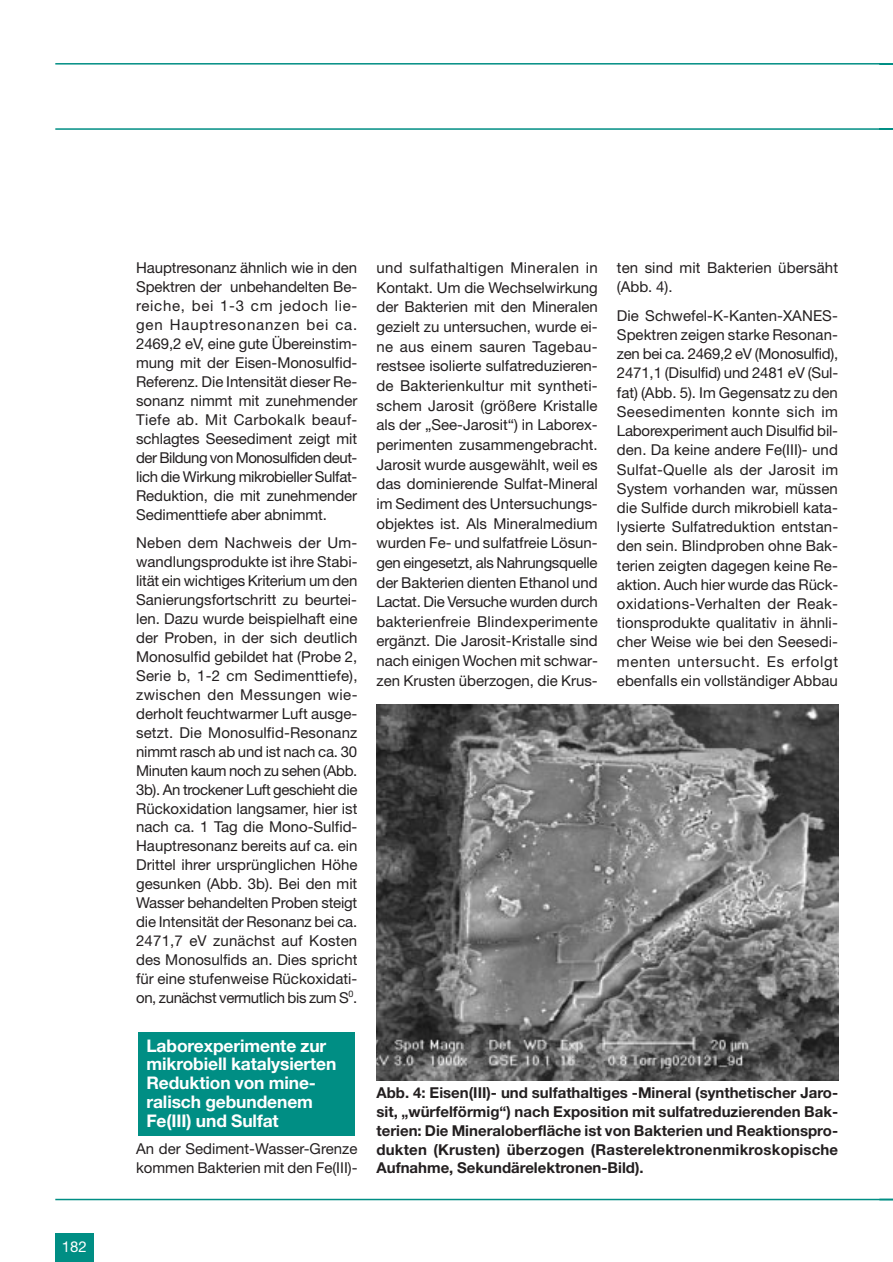
<style>
.page{position:relative;width:893px;height:1262px;background:#fff}
.page>*{position:absolute;margin:0;border:0;box-sizing:border-box;transform-origin:0 0}
.t1{font:700 17.4px/18.8px "Helvetica Neue";letter-spacing:-.005em;color:#fff}
.t2{font:15px/18.9px "Helvetica Neue";color:#231f20;text-align:justify}
.t3{font:700 15px/18.8px "Helvetica Neue";color:#231f20;text-align:justify}
.t4{font:15px "Helvetica Neue";color:#fff}
</style>
<div class="page">
<div style="left:138px;top:1032px;width:216px;height:103px;background:#008e84"></div>
<hr style="left:55px;top:63px;width:837px;height:2px;background:#008e84">
<hr style="left:55px;top:128px;width:837px;height:2px;background:#008e84">
<hr style="left:55px;top:1198px;width:837px;height:2px;background:#008e84">
<div style="left:55px;top:1233px;width:39px;height:28px;background:#008e84"></div>
<img style="left:376px;top:704px;width:462px;height:376px">
<p class="t4" style="left:62px;top:1241px;width:27px">182</p>
<p class="t2" style="left:136px;top:260px;width:223px">Hauptresonanz ähnlich wie in den Spektren der unbehandelten Be&shy;reiche, bei 1-3 cm jedoch lie&shy;gen Hauptresonanzen bei ca.<br>2469,2 eV, eine gute Übereinstim&shy;mung mit der Eisen-Monosulfid-Referenz. Die Intensität dieser Re&shy;sonanz nimmt mit zunehmender Tiefe ab. Mit Carbokalk beauf&shy;schlagtes Seesediment zeigt mit der Bildung von Monosulfiden deut&shy;lich die Wirkung mikrobieller Sulfat-Reduktion, die mit zunehmender Sedimenttiefe aber abnimmt.</p>
<p class="t2" style="left:136px;top:534px;width:223px">Neben dem Nachweis der Um&shy;wandlungsprodukte ist ihre Stabi&shy;lität ein wichtiges Kriterium um den Sanierungsfortschritt zu beurtei&shy;len. Dazu wurde beispielhaft eine der Proben, in der sich deutlich Monosulfid gebildet hat (Probe 2, Serie b, 1-2 cm Sedimenttiefe), zwischen den Messungen wie&shy;derholt feuchtwarmer Luft ausge&shy;setzt. Die Monosulfid-Resonanz nimmt rasch ab und ist nach ca. 30<br>Minuten kaum noch zu sehen (Abb.<br>3b). An trockener Luft geschieht die Rückoxidation langsamer, hier ist nach ca. 1 Tag die Mono-Sulfid-Hauptresonanz bereits auf ca. ein Drittel ihrer ursprünglichen Höhe gesunken (Abb. 3b). Bei den mit Wasser behandelten Proben steigt die Intensität der Resonanz bei ca.<br>2471,7 eV zunächst auf Kosten des Monosulfids an. Dies spricht für eine stufenweise Rückoxidati&shy;on, zunächst vermutlich bis zum S<sup>0</sup>.</p>
<p class="t1" style="left:146px;top:1037px;width:192px">Laborexperimente zur mikrobiell katalysierten<br>Reduktion von mine&shy;ralisch gebundenem<br>Fe(III) und Sulfat</p>
<p class="t2" style="left:136px;top:1141px;width:223px">An der Sediment-Wasser-Grenze kommen Bakterien mit den Fe(III)-</p>
<p class="t2" style="left:376px;top:259px;width:223px;line-height:19.6px">und sulfathaltigen Mineralen in Kontakt. Um die Wechselwirkung der Bakterien mit den Mineralen gezielt zu untersuchen, wurde ei&shy;ne aus einem sauren Tagebau&shy;restsee isolierte sulfatreduzieren&shy;de Bakterienkultur mit syntheti&shy;schem Jarosit (größere Kristalle als der „See-Jarosit“) in Laborex&shy;perimenten zusammengebracht.<br>Jarosit wurde ausgewählt, weil es das dominierende Sulfat-Mineral im Sediment des Untersuchungs&shy;objektes ist. Als Mineralmedium wurden Fe- und sulfatfreie Lösun&shy;gen eingesetzt, als Nahrungsquelle der Bakterien dienten Ethanol und Lactat. Die Versuche wurden durch bakterienfreie Blindexperimente ergänzt. Die Jarosit-Kristalle sind nach einigen Wochen mit schwar&shy;zen Krusten überzogen, die Krus-</p>
<p class="t2" style="left:617px;top:260px;width:223px">ten sind mit Bakterien übersäht (Abb. 4).</p>
<p class="t2" style="left:617px;top:307px;width:223px">Die Schwefel-K-Kanten-XANES-Spektren zeigen starke Resonan&shy;zen bei ca. 2469,2 eV (Monosulfid), 2471,1 (Disulfid) und 2481 eV (Sul&shy;fat) (Abb. 5). Im Gegensatz zu den Seesedimenten konnte sich im Laborexperiment auch Disulfid bil&shy;den. Da keine andere Fe(III)- und Sulfat-Quelle als der Jarosit im System vorhanden war, müssen die Sulfide durch mikrobiell kata&shy;lysierte Sulfatreduktion entstan&shy;den sein. Blindproben ohne Bak&shy;terien zeigten dagegen keine Re&shy;aktion. Auch hier wurde das Rück&shy;oxidations-Verhalten der Reak&shy;tionsprodukte qualitativ in ähnli&shy;cher Weise wie bei den Seesedi&shy;menten untersucht. Es erfolgt ebenfalls ein vollständiger Abbau</p>
<p class="t3" style="left:376px;top:1085px;width:463px">Abb. 4: Eisen(III)- und sulfathaltiges -Mineral (synthetischer Jaro&shy;sit, „würfelförmig“) nach Exposition mit sulfatreduzierenden Bak&shy;terien: Die Mineraloberfläche ist von Bakterien und Reaktionspro&shy;dukten (Krusten) überzogen (Rasterelektronenmikroskopische Aufnahme, Sekundärelektronen-Bild).</p>
</div>
